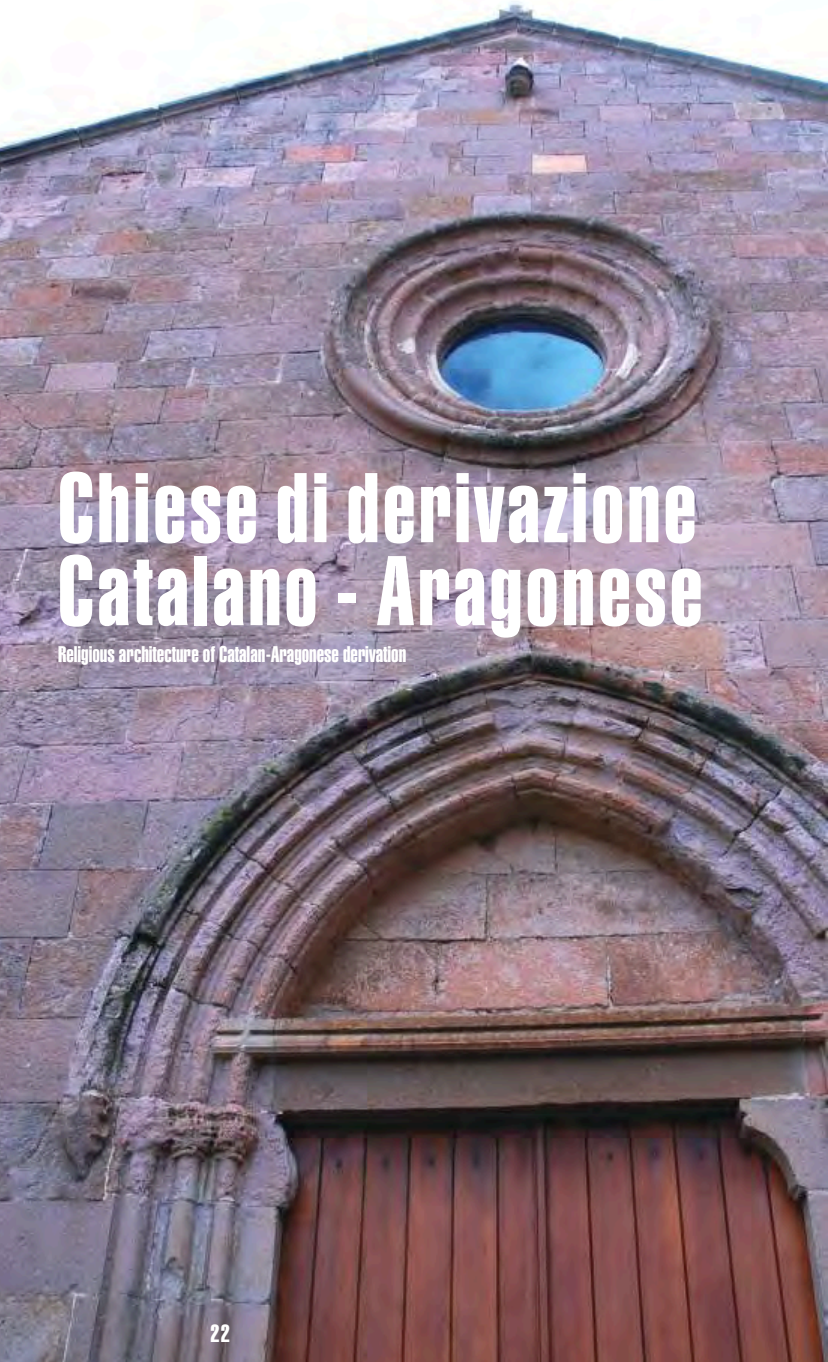
<style>
.page{position:relative;width:828px;height:1362px;background:#fff}
.page>*{position:absolute;margin:0;border:0;box-sizing:border-box;transform-origin:0 0}
.t1{font:96px/83px "Swiss 911 X Cm BT";letter-spacing:.04em;color:#fff}
.t2{font:24px "Swiss 911 X Cm BT";color:#fff}
.t3{font:22px "Swiss 911 X Cm BT";color:#fff}
</style>
<div class="page">
<img style="left:0;top:1px;width:828px;height:1361px">
<h1 class="t1" style="left:58px;top:476px;width:646px">Chiese di derivazione<br>Catalano - Aragonese</h1>
<p class="t3" style="left:58px;top:645px;width:349px">Religious architecture of Catalan-Aragonese derivation</p>
<p class="t2" style="left:211px;top:1324px;width:21px">22</p>
</div>
